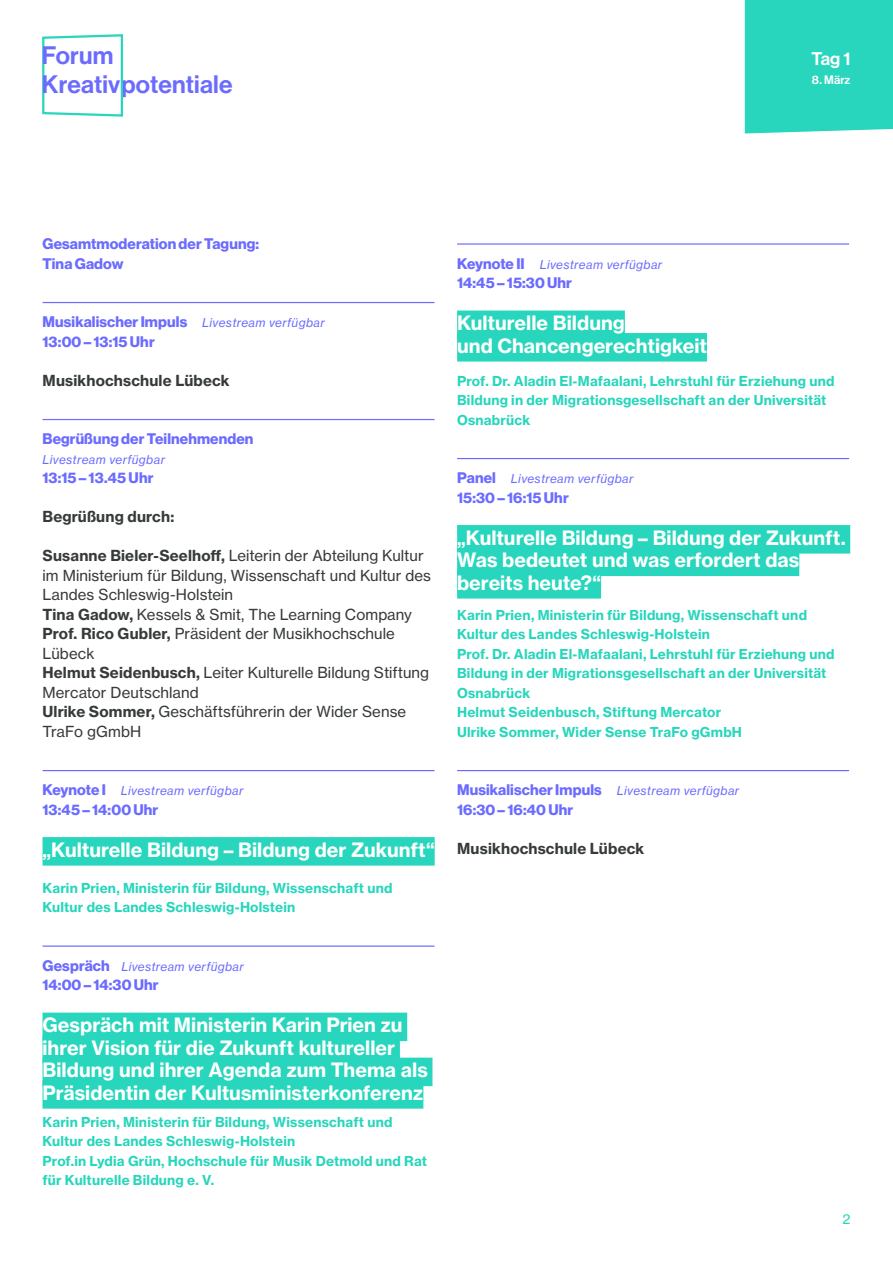
<style>
.page{position:relative;width:893px;height:1263px;background:#fff}
.page>*{position:absolute;margin:0;border:0;box-sizing:border-box;transform-origin:0 0}
.t1{font:24.75px "N Haas Grotesk DS Pro 65 Md";letter-spacing:.01em;color:#6b6bff}
.t2{font:19.5px/22.5px "N Haas Grotesk TX Pro 75 Bd";color:#fff}
.t3{font:18px "N Haas Grotesk DS Pro 65 Md";color:#fff}
.t4{font:15px/19.5px "N Haas Grotesk TX Pro 55 Rg";letter-spacing:.005em;color:#373a3b}
.t5{font:15px/19.5px "N Haas Grotesk DS Pro 75 Bd";letter-spacing:.01em;color:#6b6bff}
.t6{font:15px "N Haas Grotesk TX Pro 75 Bd";letter-spacing:.01em;color:#373a3b}
.t7{font:13.5px/19.5px "N Haas Grotesk TX Pro 75 Bd";letter-spacing:.015em;color:#27d6bc}
.t8{font:13.5px "N Haas Grotesk TX Pro 55 Rg";color:#27d6bc}
.t9{font:12px "N Haas Grotesk TX Pro 56 It";letter-spacing:.03em;color:#6b6bff}
.t10{font:12px "N Haas Grotesk DS Pro 65 Md";color:#fff}
.s1{font-family:"N Haas Grotesk TX Pro 56 It";font-size:12px}
.s2{font-family:"N Haas Grotesk TX Pro 75 Bd"}
.s3{font-family:"N Haas Grotesk DS Pro 75 Bd";font-size:15px}
</style>
<div class="page">
<div style="left:43px;top:837px;width:392px;height:29px;background:#27d6bc"></div>
<div style="left:43px;top:1013px;width:364px;height:28px;background:#27d6bc"></div>
<div style="left:43px;top:1035px;width:357px;height:29px;background:#27d6bc"></div>
<div style="left:43px;top:1058px;width:389px;height:28px;background:#27d6bc"></div>
<div style="left:43px;top:1080px;width:380px;height:29px;background:#27d6bc"></div>
<hr style="left:43px;top:302px;width:391px;height:1px;background:#6b6bff">
<hr style="left:43px;top:419px;width:391px;height:1px;background:#6b6bff">
<hr style="left:43px;top:770px;width:391px;height:1px;background:#6b6bff">
<hr style="left:43px;top:945px;width:391px;height:2px;background:#6b6bff">
<div style="left:457px;top:311px;width:168px;height:28px;background:#27d6bc"></div>
<div style="left:457px;top:333px;width:250px;height:29px;background:#27d6bc"></div>
<div style="left:457px;top:525px;width:393px;height:29px;background:#27d6bc"></div>
<div style="left:457px;top:548px;width:342px;height:28px;background:#27d6bc"></div>
<div style="left:457px;top:570px;width:144px;height:29px;background:#27d6bc"></div>
<hr style="left:457px;top:243px;width:392px;height:2px;background:#6b6bff">
<hr style="left:457px;top:458px;width:392px;height:1px;background:#6b6bff">
<hr style="left:457px;top:770px;width:392px;height:1px;background:#6b6bff">
<div style="left:745px;top:0;width:148px;height:133px;background:#27d6bc"></div>
<svg style="left:42px;top:34px;width:81px;height:83px"></svg>
<h1 class="t1" style="left:42px;top:41px;width:73px">Forum</h1>
<h1 class="t1" style="left:42px;top:70px;width:192px">Kreativpotentiale</h1>
<h3 class="t3" style="left:812px;top:48px;width:40px">Tag 1</h3>
<p class="t10" style="left:812px;top:73px;width:40px">8. März</p>
<p class="t5" style="left:43px;top:234px;width:218px">Gesamtmoderation der Tagung:<br>Tina Gadow</p>
<p class="t5" style="left:43px;top:312px;width:284px">Musikalischer Impuls <span class="s1">Livestream verfügbar<br></span>13:00 – 13:15 Uhr</p>
<p class="t6" style="left:43px;top:371px;width:189px">Musikhochschule Lübeck</p>
<p class="t5" style="left:43px;top:429px;width:212px">Begrüßung der Teilnehmenden</p>
<p class="t9" style="left:43px;top:452px;width:124px">Livestream verfügbar</p>
<p class="t5" style="left:43px;top:468px;width:112px">13:15 – 13.45 Uhr</p>
<p class="t6" style="left:43px;top:507px;width:133px">Begrüßung durch:</p>
<p class="t4" style="left:43px;top:546px;width:390px"><span class="s2">Susanne Bieler-Seelhoff,</span> Leiterin der Abteilung Kultur im Ministerium für Bildung, Wissenschaft und Kultur des Landes Schleswig-Holstein<br><span class="s2">Tina Gadow,</span> Kessels &amp; Smit, The Learning Company <span class="s2">Prof. Rico Gubler,</span> Präsident der Musikhochschule Lübeck<br><span class="s2">Helmut Seidenbusch,</span> Leiter Kulturelle Bildung Stiftung Mercator Deutschland<br><span class="s2">Ulrike Sommer,</span> Geschäftsführerin der Wider Sense TraFo gGmbH</p>
<p class="t9" style="left:43px;top:783px;width:202px"><span class="s3">Keynote I</span> Livestream verfügbar</p>
<p class="t5" style="left:43px;top:800px;width:117px">13:45 – 14:00 Uhr</p>
<h2 class="t2" style="left:43px;top:838px;width:394px">„Kulturelle Bildung – Bildung der Zukunft“</h2>
<p class="t7" style="left:43px;top:878px;width:351px">Karin Prien, Ministerin für Bildung, Wissenschaft und<br>Kultur des Landes Schleswig-Holstein</p>
<p class="t9" style="left:43px;top:959px;width:203px"><span class="s3">Gespräch</span> Livestream verfügbar</p>
<p class="t5" style="left:43px;top:975px;width:118px">14:00 – 14:30 Uhr</p>
<h2 class="t2" style="left:43px;top:1014px;width:387px">Gespräch mit Ministerin Karin Prien zu ihrer Vision für die Zukunft kultureller Bildung und ihrer Agenda zum Thema als Präsidentin der Kultusministerkonferenz</h2>
<p class="t7" style="left:43px;top:1112px;width:386px">Karin Prien, Ministerin für Bildung, Wissenschaft und Kultur des Landes Schleswig-Holstein<br>Prof.in Lydia Grün, Hochschule für Musik Detmold und Rat für Kulturelle Bildung e. V.</p>
<p class="t9" style="left:457px;top:257px;width:207px"><span class="s3">Keynote II</span> Livestream verfügbar</p>
<p class="t5" style="left:457px;top:273px;width:116px">14:45 – 15:30 Uhr</p>
<h2 class="t2" style="left:457px;top:312px;width:251px">Kulturelle Bildung<br>und Chancengerechtigkeit</h2>
<p class="t7" style="left:457px;top:371px;width:379px">Prof. Dr. Aladin El-Mafaalani, Lehrstuhl für Erziehung und<br>Bildung in der Migrationsgesellschaft an der Universität<br>Osnabrück</p>
<p class="t9" style="left:457px;top:471px;width:178px"><span class="s3">Panel</span> Livestream verfügbar</p>
<p class="t5" style="left:457px;top:488px;width:113px">15:30 – 16:15 Uhr</p>
<h2 class="t2" style="left:457px;top:526px;width:390px">„Kulturelle Bildung – Bildung der Zukunft.<br>Was bedeutet und was erfordert das bereits heute?“</h2>
<p class="t7" style="left:457px;top:605px;width:379px">Karin Prien, Ministerin für Bildung, Wissenschaft und Kultur des Landes Schleswig-Holstein<br>Prof. Dr. Aladin El-Mafaalani, Lehrstuhl für Erziehung und Bildung in der Migrationsgesellschaft an der Universität Osnabrück<br>Helmut Seidenbusch, Stiftung Mercator<br>Ulrike Sommer, Wider Sense TraFo gGmbH</p>
<p class="t5" style="left:457px;top:780px;width:284px">Musikalischer Impuls <span class="s1">Livestream verfügbar<br></span>16:30 – 16:40 Uhr</p>
<p class="t6" style="left:457px;top:839px;width:189px">Musikhochschule Lübeck</p>
<p class="t8" style="left:842px;top:1211px;width:10px">2</p>
</div>
